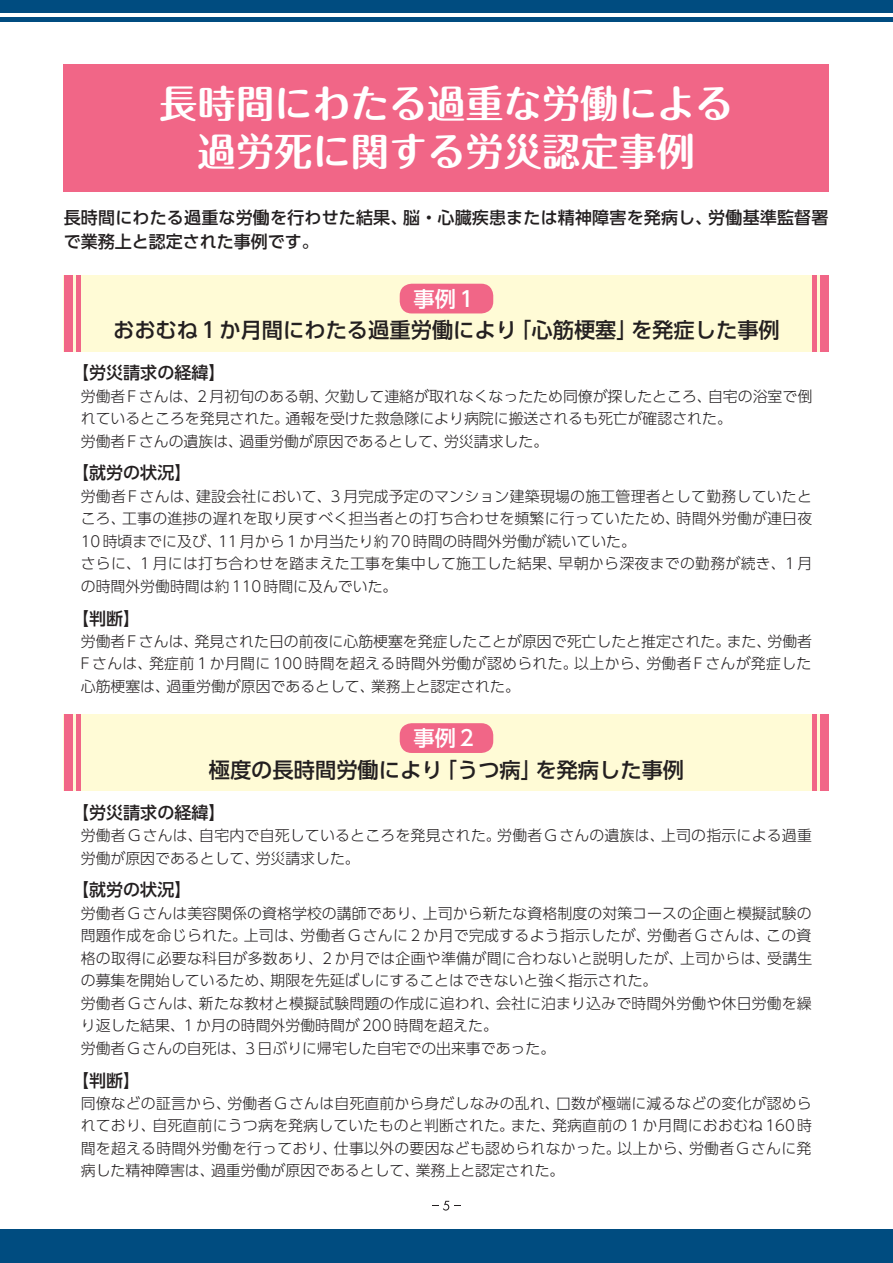
<style>
.page{position:relative;width:893px;height:1263px;background:#fff}
.page>*{position:absolute;margin:0;border:0;box-sizing:border-box;transform-origin:0 0}
.t1{font:700 38.25px/48px "Maru Fo Pro";color:#fff;text-align:center}
.t2{font:500 21.3px "UD Shin Go Pro";color:#231f20}
.t3{font:500 21.3px "UD Shin Go Pro";color:#fff}
.t4{font:500 16.95px/24px "UD Shin Go Pro";letter-spacing:.01em;color:#231f20}
.t5{font:300 14.85px/22.5px "UD Shin Go Pro";letter-spacing:.005em;color:#231f20}
</style>
<div class="page">
<svg style="left:432px;top:1201px;width:29px;height:9px"></svg>
<div style="left:0;top:1229px;width:893px;height:34px;background:#004c80"></div>
<div style="left:0;top:0;width:893px;height:13px;background:#004c80"></div>
<hr style="left:0;top:17px;width:893px;height:4px;background:#004c80">
<div style="left:64px;top:64px;width:765px;height:127px;background:#f16687"></div>
<div style="left:64px;top:275px;width:765px;height:77px;background:#fffbd6"></div>
<div style="left:64px;top:715px;width:765px;height:76px;background:#fffbd6"></div>
<div style="left:64px;top:275px;width:8px;height:77px;background:#f16687"></div>
<hr style="left:77px;top:275px;width:4px;height:77px;background:#f16687">
<div style="left:64px;top:715px;width:8px;height:76px;background:#f16687"></div>
<hr style="left:77px;top:715px;width:4px;height:76px;background:#f16687">
<div style="left:821px;top:275px;width:8px;height:77px;background:#f16687"></div>
<hr style="left:812px;top:275px;width:4px;height:77px;background:#f16687">
<div style="left:821px;top:715px;width:8px;height:76px;background:#f16687"></div>
<hr style="left:812px;top:715px;width:4px;height:76px;background:#f16687">
<div style="left:400px;top:284px;width:93px;height:29px;background:#f16687;border-radius:12px"></div>
<div style="left:400px;top:723px;width:93px;height:30px;background:#f16687;border-radius:12px"></div>
<h1 class="t1" style="left:159px;top:75px;width:576px">長時間にわたる過重な労働による過労死に関する労災認定事例</h1>
<p class="t4" style="left:64px;top:205px;width:766px">長時間にわたる過重な労働を行わせた結果、脳・心臓疾患または精神障害を発病し、労働基準監督署で業務上と認定された事例です。</p>
<h2 class="t3" style="left:414px;top:281px;width:65px">事例１</h2>
<h2 class="t2" style="left:113px;top:313px;width:668px">おおむね１か月間にわたる過重労働により「心筋梗塞」を発症した事例</h2>
<p class="t4" style="left:72px;top:360px;width:155px">【労災請求の経緯】</p>
<p class="t5" style="left:81px;top:384px;width:733px">労働者Fさんは、２月初旬のある朝、欠勤して連絡が取れなくなったため同僚が探したところ、自宅の浴室で倒れているところを発見された。通報を受けた救急隊により病院に搬送されるも死亡が確認された。<br>労働者Fさんの遺族は、過重労働が原因であるとして、労災請求した。</p>
<p class="t4" style="left:72px;top:461px;width:121px">【就労の状況】</p>
<p class="t5" style="left:81px;top:484px;width:733px">労働者Fさんは、建設会社において、３月完成予定のマンション建築現場の施工管理者として勤務していたところ、工事の進捗の遅れを取り戻すべく担当者との打ち合わせを頻繁に行っていたため、時間外労働が連日夜10時頃までに及び、11月から１か月当たり約70時間の時間外労働が続いていた。<br>さらに、１月には打ち合わせを踏まえた工事を集中して施工した結果、早朝から深夜までの勤務が続き、１月の時間外労働時間は約110時間に及んでいた。</p>
<p class="t4" style="left:72px;top:606px;width:70px">【判断】</p>
<p class="t5" style="left:81px;top:629px;width:733px;text-align:justify">労働者Fさんは、発見された日の前夜に心筋梗塞を発症したことが原因で死亡したと推定された。また、労働者Fさんは、発症前１か月間に100時間を超える時間外労働が認められた。以上から、労働者Fさんが発症した心筋梗塞は、過重労働が原因であるとして、業務上と認定された。</p>
<h2 class="t3" style="left:414px;top:721px;width:65px">事例２</h2>
<h2 class="t2" style="left:209px;top:752px;width:477px">極度の長時間労働により「うつ病」を発病した事例</h2>
<p class="t4" style="left:72px;top:800px;width:155px">【労災請求の経緯】</p>
<p class="t5" style="left:81px;top:824px;width:733px">労働者Gさんは、自宅内で自死しているところを発見された。労働者Gさんの遺族は、上司の指示による過重労働が原因であるとして、労災請求した。</p>
<p class="t4" style="left:72px;top:877px;width:121px">【就労の状況】</p>
<p class="t5" style="left:81px;top:901px;width:733px">労働者Gさんは美容関係の資格学校の講師であり、上司から新たな資格制度の対策コースの企画と模擬試験の問題作成を命じられた。上司は、労働者Gさんに２か月で完成するよう指示したが、労働者Gさんは、この資格の取得に必要な科目が多数あり、２か月では企画や準備が間に合わないと説明したが、上司からは、受講生の募集を開始しているため、期限を先延ばしにすることはできないと強く指示された。<br>労働者Gさんは、新たな教材と模擬試験問題の作成に追われ、会社に泊まり込みで時間外労働や休日労働を繰り返した結果、１か月の時間外労働時間が200時間を超えた。<br>労働者Gさんの自死は、３日ぶりに帰宅した自宅での出来事であった。</p>
<p class="t4" style="left:72px;top:1067px;width:70px">【判断】</p>
<p class="t5" style="left:81px;top:1091px;width:733px;text-align:justify">同僚などの証言から、労働者Gさんは自死直前から身だしなみの乱れ、口数が極端に減るなどの変化が認められており、自死直前にうつ病を発病していたものと判断された。また、発病直前の１か月間におおむね160時間を超える時間外労働を行っており、仕事以外の要因なども認められなかった。以上から、労働者Gさんに発病した精神障害は、過重労働が原因であるとして、業務上と認定された。</p>
</div>
